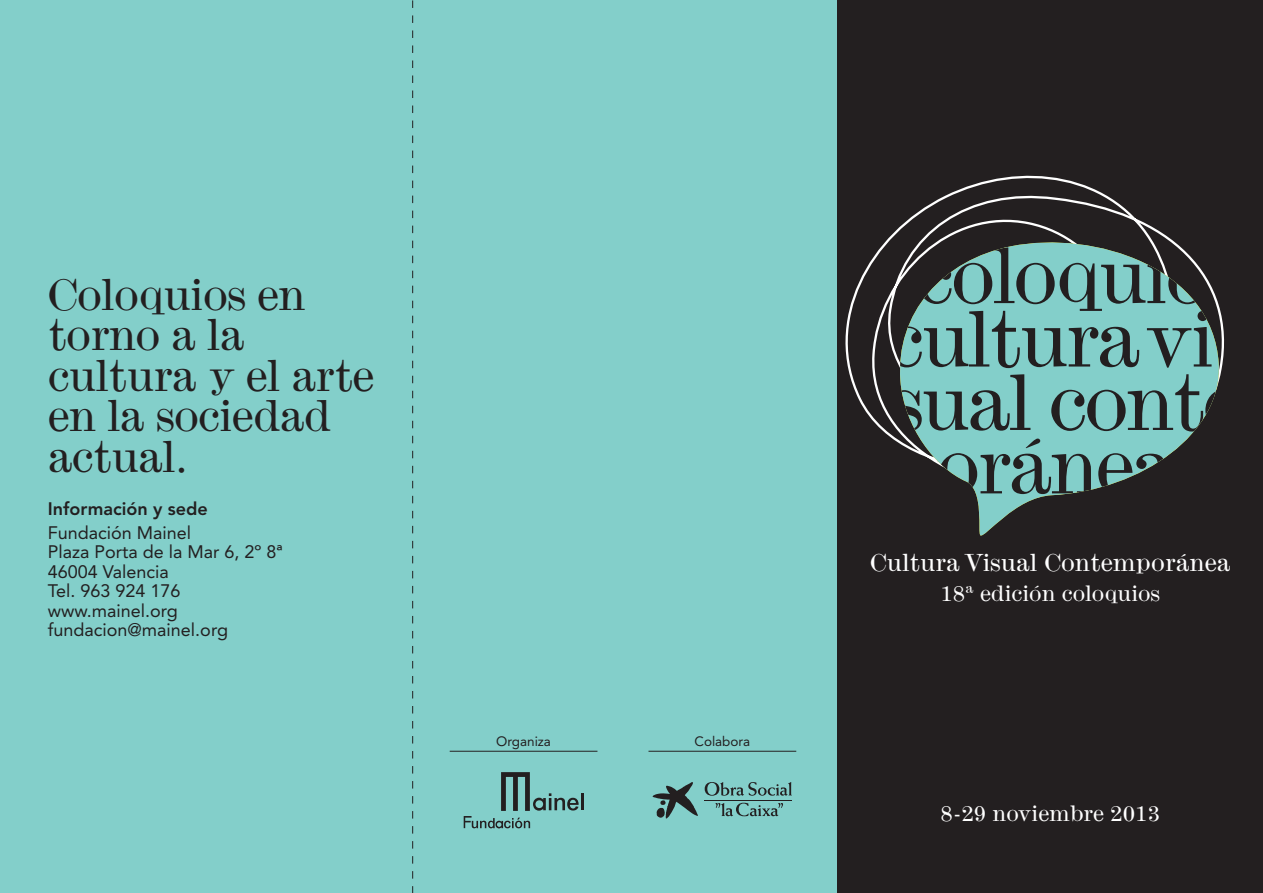
<style>
.page{position:relative;width:1263px;height:893px;background:#fff}
.page>*{position:absolute;margin:0;border:0;box-sizing:border-box;transform-origin:0 0}
.t1{font:expanded 42px/40.5px "Modern";letter-spacing:-.02em;color:#231f20}
.t2{font:expanded 23.25px "Modern";color:#fff}
.t3{font:expanded 21px "Modern";color:#fff}
.t4{font:18px/19.5px "Avenir";color:#231f20}
.t5{font:800 18px "Avenir";color:#231f20}
.t6{font:13.5px "Avenir";color:#231f20}
</style>
<div class="page">
<div style="left:0;top:0;width:838px;height:893px;background:#83cfca"></div>
<div style="left:838px;top:0;width:425px;height:893px;background:#231f20"></div>
<svg style="left:837px;top:160px;width:388px;height:344px"></svg>
<svg style="left:895px;top:230px;width:328px;height:306px"></svg>
<svg style="left:895px;top:439px;width:279px;height:62px"></svg>
<svg style="left:895px;top:374px;width:135px;height:57px"></svg>
<svg style="left:1051px;top:374px;width:172px;height:58px"></svg>
<svg style="left:895px;top:247px;width:328px;height:121px"></svg>
<svg style="left:464px;top:772px;width:119px;height:56px"></svg>
<hr style="left:648px;top:751px;width:148px;height:1px;background:#231f20">
<hr style="left:450px;top:751px;width:147px;height:1px;background:#231f20">
<svg style="left:653px;top:782px;width:45px;height:36px"></svg>
<hr style="left:704px;top:800px;width:88px;height:1px;background:#231f20">
<svg style="left:705px;top:782px;width:87px;height:14px"></svg>
<svg style="left:715px;top:803px;width:68px;height:13px"></svg>
<svg style="left:412px;top:0;width:1px;height:893px"></svg>
<h1 class="t1" style="left:48px;top:276px;width:328px">Coloquios en torno a la cultura y el arte en la sociedad actual.</h1>
<p class="t5" style="left:48px;top:502px;width:161px">Información y sede</p>
<p class="t4" style="left:48px;top:524px;width:236px">Fundación Mainel<br>Plaza Porta de la Mar 6, 2º 8ª<br>46004 Valencia<br>Tel. 963 924 176 www.mainel.org fundacion@mainel.org</p>
<p class="t6" style="left:496px;top:736px;width:56px">Organiza</p>
<p class="t6" style="left:694px;top:736px;width:57px">Colabora</p>
<p class="t2" style="left:870px;top:554px;width:362px">Cultura Visual Contemporánea</p>
<p class="t3" style="left:940px;top:585px;width:221px">18ª edición coloquios</p>
<p class="t3" style="left:940px;top:805px;width:221px">8-29 noviembre 2013</p>
</div>
